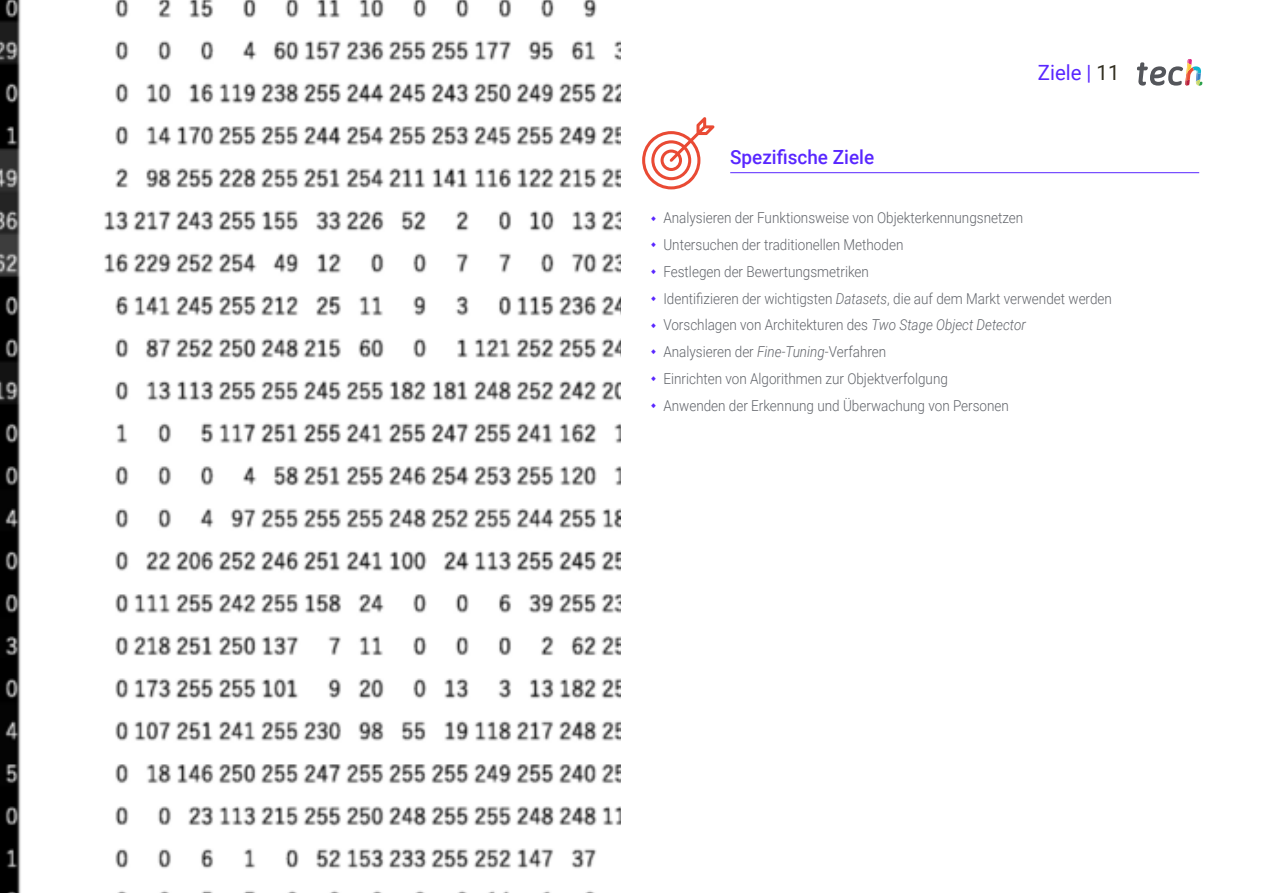
<style>
.page{position:relative;width:1263px;height:893px;background:#fff}
.page>*{position:absolute;margin:0;border:0;box-sizing:border-box;transform-origin:0 0}
.t1{font:21px "Roboto";color:#5927ff}
.t2{font:500 19.5px "Roboto";color:#5927ff}
.t3{font:300 15px/26.7px "Roboto";color:#61646a;scale:.9 1}
.s1{color:#312e20}
.s2{font-style:italic}
</style>
<div class="page">
<hr style="left:730px;top:172px;width:469px;height:1px;background:#5927ff">
<svg style="left:642px;top:117px;width:72px;height:72px"></svg>
<img style="left:0;top:0;width:621px;height:893px">
<svg style="left:1137px;top:59px;width:65px;height:27px"></svg>
<h2 class="t2" style="left:730px;top:144px;width:145px">Spezifische Ziele</h2>
<h1 class="t1" style="left:1038px;top:57px;width:83px">Ziele | <span class="s1">11</span></h1>
<p class="t3" style="left:663px;top:204px;width:500px">Analysieren der Funktionsweise von Objekterkennungsnetzen<br>Untersuchen der traditionellen Methoden<br>Festlegen der Bewertungsmetriken<br>Identifizieren der wichtigsten <span class="s2">Datasets</span>, die auf dem Markt verwendet werden Vorschlagen von Architekturen des <span class="s2">Two Stage Object Detector<br></span>Analysieren der <span class="s2">Fine-Tuning</span>-Verfahren<br>Einrichten von Algorithmen zur Objektverfolgung<br>Anwenden der Erkennung und Überwachung von Personen</p>
</div>
